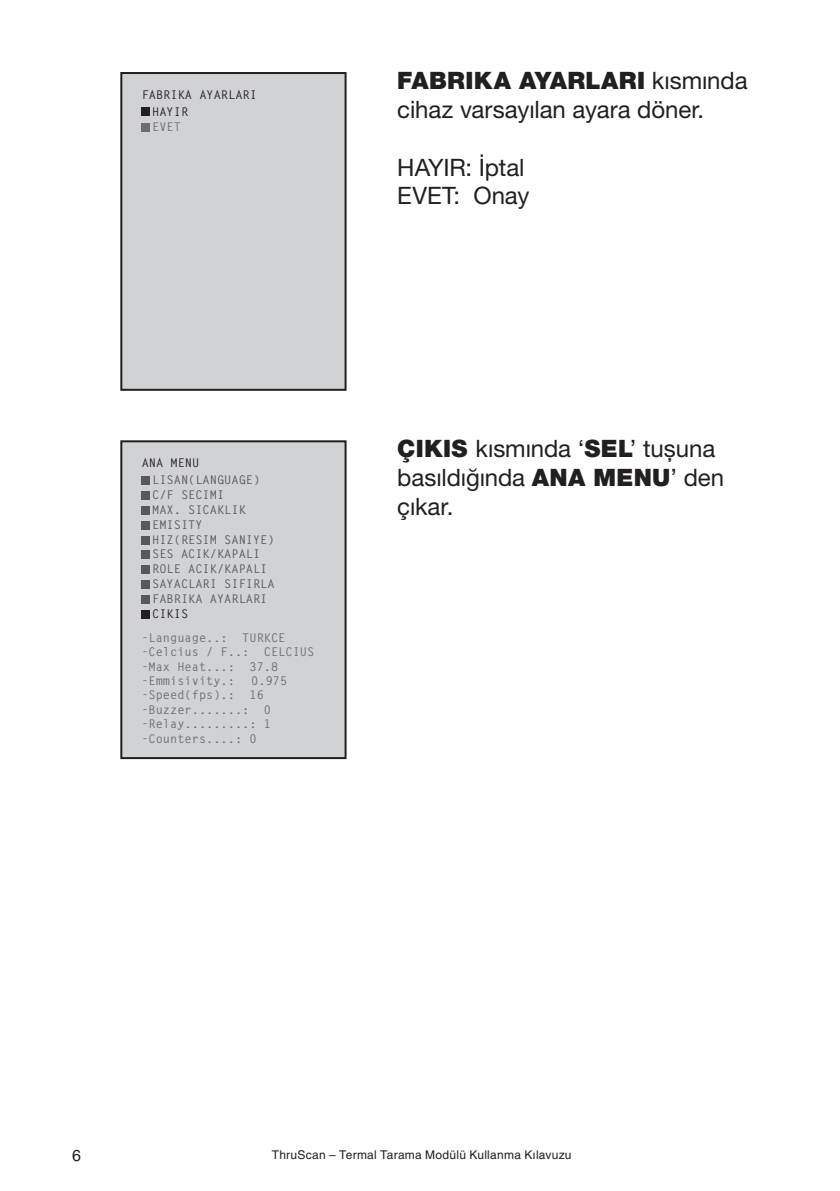
<style>
.page{position:relative;width:840px;height:1191px;background:#fff}
.page>*{position:absolute;margin:0;border:0;box-sizing:border-box;transform-origin:0 0}
.t1{font:24px/28.8px "Helvetica Neue LT Pro";letter-spacing:-.005em;color:#231f20}
.t2{font:16px "Helvetica LT Std";color:#231f20}
.t3{font:700 12px/14.4px "Letter Gothic Std";color:#6c6d70}
.t4{font:700 12px/14.8px "Letter Gothic Std";color:#57585a}
.t5{font:12px "Helvetica LT Std";letter-spacing:.02em;color:#231f20}
.t6{font:700 12px/16.8px "Letter Gothic Std";color:#231f20}
.s1{font-weight:900}
</style>
<div class="page">
<div style="left:121px;top:73px;width:224px;height:317px;background:#d1d2d4"></div>
<div style="left:120px;top:72px;width:226px;height:319px;border:2px solid #231f20"></div>
<div style="left:141px;top:108px;width:8px;height:8px;background:#231f20"></div>
<div style="left:141px;top:123px;width:8px;height:8px;background:#6c6d70"></div>
<div style="left:121px;top:441px;width:224px;height:317px;background:#d1d2d4"></div>
<div style="left:120px;top:440px;width:226px;height:319px;border:2px solid #231f20"></div>
<div style="left:141px;top:476px;width:8px;height:8px;background:#57585a"></div>
<div style="left:141px;top:491px;width:8px;height:8px;background:#57585a"></div>
<div style="left:141px;top:506px;width:8px;height:8px;background:#57585a"></div>
<div style="left:141px;top:521px;width:8px;height:8px;background:#57585a"></div>
<div style="left:141px;top:536px;width:8px;height:8px;background:#57585a"></div>
<div style="left:141px;top:551px;width:8px;height:8px;background:#57585a"></div>
<div style="left:141px;top:566px;width:8px;height:8px;background:#57585a"></div>
<div style="left:141px;top:580px;width:8px;height:8px;background:#57585a"></div>
<div style="left:141px;top:595px;width:8px;height:8px;background:#57585a"></div>
<div style="left:141px;top:610px;width:8px;height:8px;background:#231f20"></div>
<p class="t6" style="left:152px;top:86px;width:106px;text-indent:-10px">FABRIKA AYARLARI<br>HAYIR</p>
<p class="t3" style="left:152px;top:119px;width:30px">EVET</p>
<p class="t1" style="left:397px;top:66px;width:351px"><span class="s1">FABRIKA AYARLARI</span> kısmında cihaz varsayılan ayara döner.</p>
<p class="t1" style="left:397px;top:152px;width:129px">HAYIR: İptal</p>
<p class="t1" style="left:397px;top:181px;width:134px">EVET: Onay</p>
<p class="t6" style="left:142px;top:455px;width:59px">ANA MENU</p>
<p class="t4" style="left:152px;top:472px;width:124px">LISAN(LANGUAGE)<br>C/F SECIMI<br>MAX. SICAKLIK<br>EMISITY<br>HIZ(RESIM SANIYE)<br>SES ACIK/KAPALI<br>ROLE ACIK/KAPALI<br>SAYACLARI SIFIRLA<br>FABRIKA AYARLARI</p>
<p class="t6" style="left:152px;top:605px;width:37px">CIKIS</p>
<p class="t3" style="left:141px;top:630px;width:174px">-Language..: TURKCE -Celcius / F..: CELCIUS -Max Heat...: 37.8 -Emmisivity.:</p>
<p class="t3" style="left:141px;top:673px;width:147px;text-indent:110px">0.975 -Speed(fps).: 16 -Buzzer.......: 0 -Relay.........: 1 -Counters....: 0</p>
<p class="t1" style="left:397px;top:434px;width:328px"><span class="s1">ÇIKIS</span> kısmında ‘<span class="s1">SEL</span>’ tuşuna basıldığında <span class="s1">ANA MENU</span>’ den çıkar.</p>
<h2 class="t2" style="left:72px;top:1145px;width:10px">6</h2>
<p class="t5" style="left:272px;top:1148px;width:301px">ThruScan – Termal Tarama Modülü Kullanma Kılavuzu</p>
</div>
